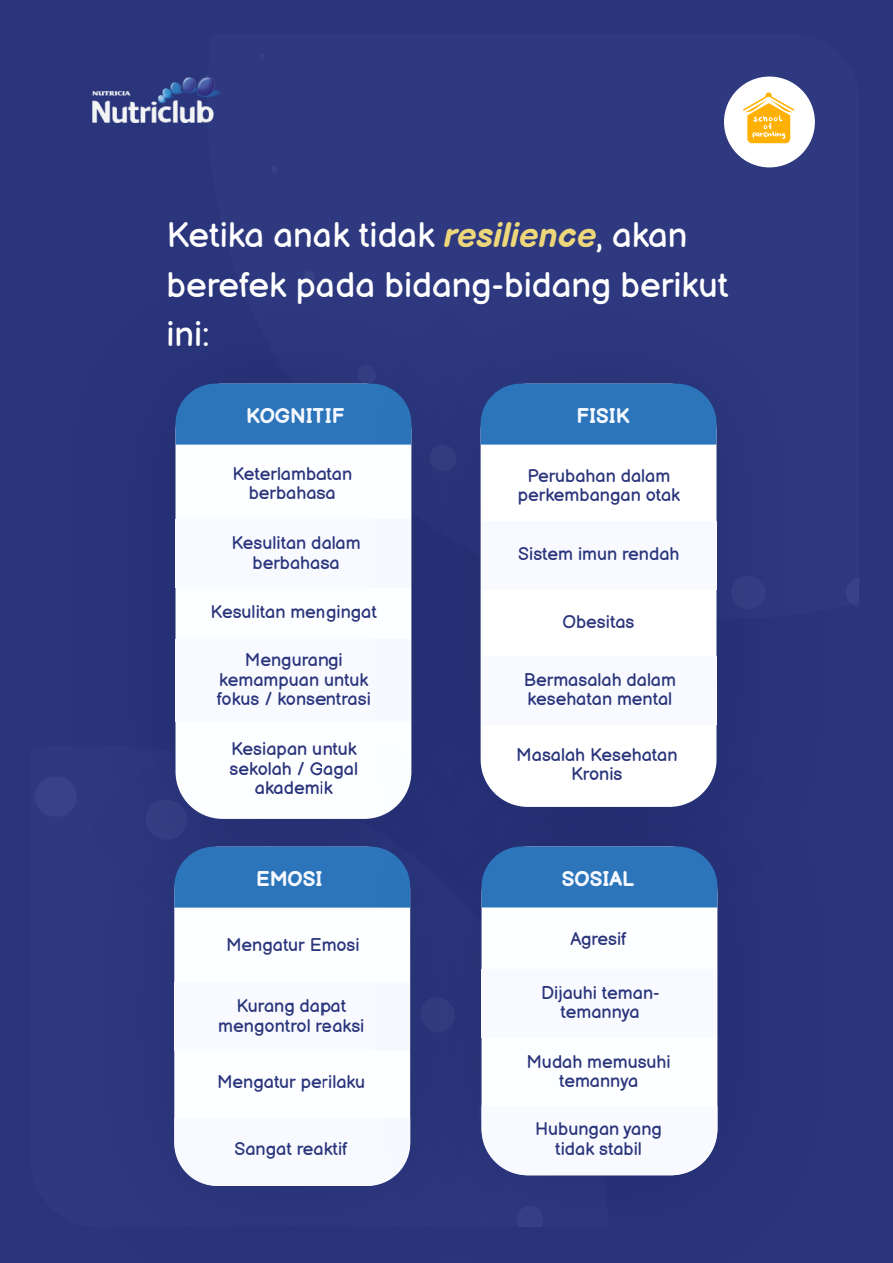
<style>
.page{position:relative;width:893px;height:1263px;background:#2a357c}
.page>*{position:absolute;margin:0;border:0;box-sizing:border-box;transform-origin:0 0}
.t1{font:34.8px/49.5px "Balsamiq Sans";color:#fff}
.t2{font:700 20.85px "Balsamiq Sans";color:#f5f9ff}
.t3{font:18px/19.5px "Balsamiq Sans";color:#2a357c;text-align:center}
.s1{font-weight:700;font-style:italic;color:#edd77a}
</style>
<div class="page">
<svg style="left:272px;top:166px;width:5px;height:6px"></svg>
<img style="left:92px;top:77px;width:128px;height:46px">
<div style="left:724px;top:77px;width:91px;height:90px;background:#fff;border-radius:50%"></div>
<svg style="left:743px;top:92px;width:51px;height:51px"></svg>
<div style="left:176px;top:384px;width:235px;height:435px;background:#fdfeff;border-radius:47px"></div>
<div style="left:176px;top:640px;width:235px;height:82px;background:#f8faff"></div>
<div style="left:176px;top:520px;width:235px;height:68px;background:#f8faff"></div>
<div style="left:176px;top:383px;width:147px;height:62px;background:#2c75ba"></div>
<img style="left:35px;top:689px;width:148px;height:128px">
<div style="left:174px;top:847px;width:236px;height:339px;background:#fdfeff;border-radius:45px"></div>
<div style="left:174px;top:982px;width:236px;height:69px;background:#f8faff"></div>
<svg style="left:174px;top:1117px;width:42px;height:69px"></svg>
<svg style="left:143px;top:797px;width:180px;height:155px"></svg>
<img style="left:323px;top:383px;width:536px;height:525px">
<div style="left:481px;top:384px;width:235px;height:423px;background:#fff;border-radius:47px"></div>
<div style="left:481px;top:522px;width:235px;height:68px;background:#f8faff"></div>
<div style="left:481px;top:657px;width:235px;height:68px;background:#f8faff"></div>
<div style="left:481px;top:384px;width:235px;height:61px;background:#2c75ba"></div>
<img style="left:324px;top:689px;width:535px;height:538px">
<div style="left:482px;top:846px;width:235px;height:329px;background:#fdfeff;border-radius:47px"></div>
<div style="left:482px;top:970px;width:235px;height:68px;background:#f8faff"></div>
<svg style="left:477px;top:1094px;width:240px;height:81px"></svg>
<div style="left:482px;top:846px;width:235px;height:61px;background:#2c75ba"></div>
<h1 class="t1" style="left:166px;top:209px;width:563px">Ketika anak tidak <span class="s1">resilience</span>, akan berefek pada bidang-bidang berikut ini:</h1>
<p class="t2" style="left:246px;top:398px;width:100px">KOGNITIF</p>
<p class="t3" style="left:232px;top:463px;width:121px">Keterlambatan berbahasa</p>
<p class="t3" style="left:231px;top:532px;width:131px">Kesulitan dalam berbahasa</p>
<p class="t3" style="left:211px;top:601px;width:168px">Kesulitan mengingat</p>
<p class="t3" style="left:217px;top:649px;width:156px">Mengurangi kemampuan untuk fokus / konsentrasi</p>
<p class="t3" style="left:230px;top:738px;width:130px">Kesiapan untuk sekolah / Gagal akademik</p>
<p class="t2" style="left:256px;top:861px;width:68px">EMOSI</p>
<p class="t3" style="left:226px;top:934px;width:135px">Mengatur Emosi</p>
<p class="t3" style="left:218px;top:995px;width:148px">Kurang dapat mengontrol reaksi</p>
<p class="t3" style="left:217px;top:1071px;width:150px">Mengatur perilaku</p>
<p class="t3" style="left:234px;top:1138px;width:115px">Sangat reaktif</p>
<p class="t2" style="left:576px;top:398px;width:55px">FISIK</p>
<p class="t3" style="left:518px;top:465px;width:164px">Perubahan dalam perkembangan otak</p>
<p class="t3" style="left:518px;top:543px;width:163px">Sistem imun rendah</p>
<p class="t3" style="left:562px;top:611px;width:74px">Obesitas</p>
<p class="t3" style="left:524px;top:669px;width:154px;text-align:left">Bermasalah dalam kesehatan mental</p>
<p class="t3" style="left:516px;top:744px;width:163px">Masalah Kesehatan<br>Kronis</p>
<p class="t2" style="left:562px;top:861px;width:74px">SOSIAL</p>
<p class="t3" style="left:570px;top:928px;width:58px">Agresif</p>
<p class="t3" style="left:541px;top:982px;width:120px">Dijauhi teman&shy;temannya</p>
<p class="t3" style="left:526px;top:1051px;width:146px">Mudah memusuhi temannya</p>
<p class="t3" style="left:535px;top:1118px;width:128px">Hubungan yang tidak stabil</p>
</div>
